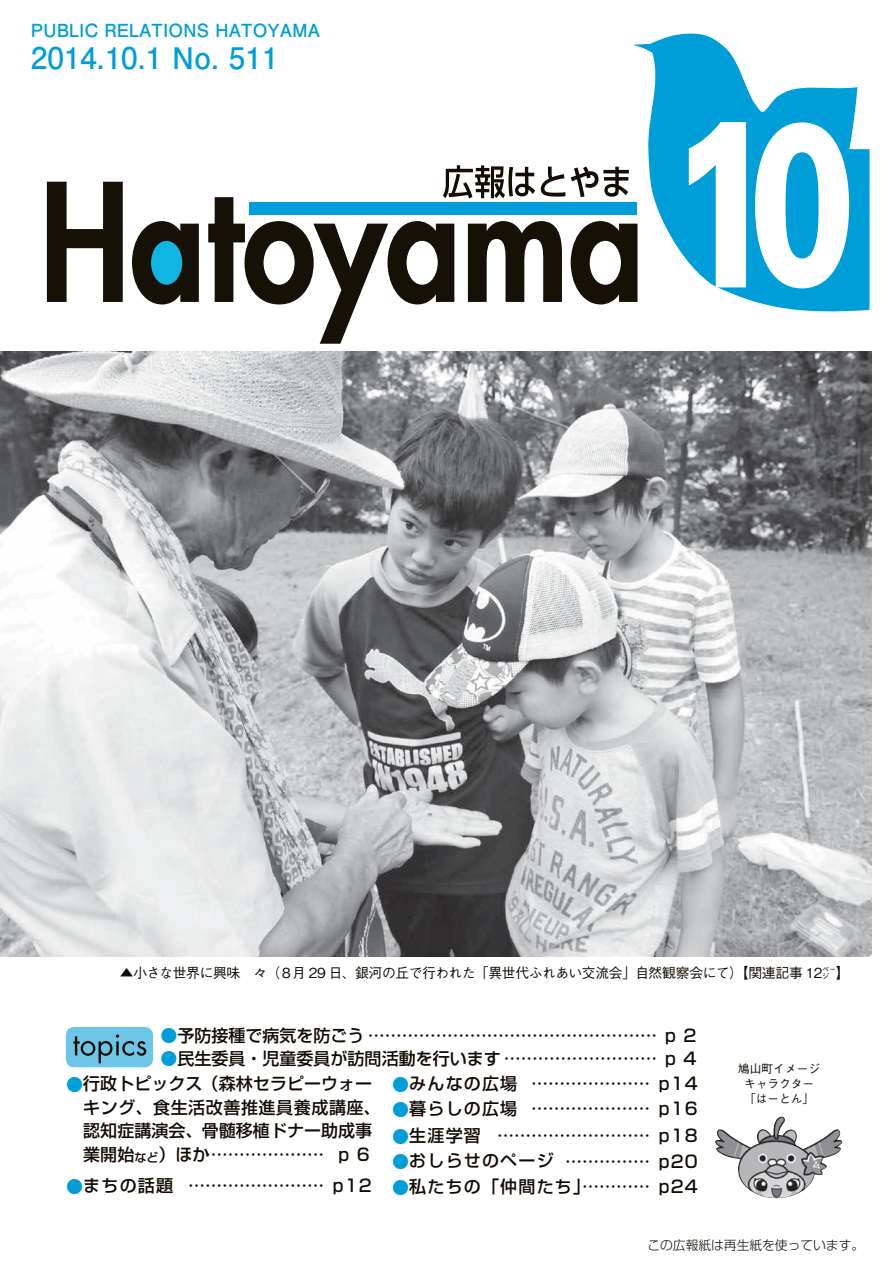
<style>
.page{position:relative;width:893px;height:1263px;background:#fff}
.page>*{position:absolute;margin:0;border:0;box-sizing:border-box;transform-origin:0 0}
.t1{font:29.7px "Futo Go B101 Pro Bold 90 msp RKSJ H";color:#009ed8}
.t2{font:18.15px "Futo Go B101 Pro Bold 90 msp RKSJ H";color:#009ed8}
.t3{font:16.95px/25.8px "Shin Go Pro Medium 90 msp RKSJ H";color:#120c05}
.t4{font:16.95px "Shin Go Pro Medium 90 msp RKSJ H";letter-spacing:.07em;color:#120c05}
.t5{font:13.8px "Gothic BBB Pro Medium 90 msp RKSJ H";letter-spacing:-.03em;color:#120c05}
.t6{font:12.75px "Shin Go Pro Light 90 msp RKSJ H";color:#120c05}
.t7{font:11.7px/14.9px "Gothic BBB Pro Medium 90 msp RKSJ H";color:#120c05;text-align:center}
.s1{color:#009ed8}
.s2{font-size:12px}
</style>
<div class="page">
<div style="left:66px;top:1027px;width:87px;height:40px;background:#6dc6e8;border-radius:9px"></div>
<img style="left:0;top:351px;width:872px;height:606px">
<svg style="left:632px;top:33px;width:237px;height:279px;fill:#009ed8"></svg>
<svg style="left:689px;top:122px;width:57px;height:165px"></svg>
<svg style="left:755px;top:122px;width:94px;height:166px"></svg>
<svg style="left:47px;top:182px;width:76px;height:120px"></svg>
<svg style="left:132px;top:221px;width:67px;height:83px;background:#324f50"></svg>
<svg style="left:571px;top:221px;width:66px;height:83px"></svg>
<div style="left:250px;top:203px;width:387px;height:12px;background:#009ed8"></div>
<svg style="left:208px;top:165px;width:357px;height:179px"></svg>
<svg style="left:571px;top:167px;width:58px;height:30px"></svg>
<img style="left:715px;top:1117px;width:127px;height:81px">
<svg style="left:73px;top:1034px;width:73px;height:29px"></svg>
<p class="t2" style="left:31px;top:24px;width:291px">PUBLIC RELATIONS HATOYAMA</p>
<p class="t1" style="left:31px;top:47px;width:249px">2014.10.1 No. 511</p>
<p class="t5" style="left:120px;top:968px;width:731px">▲小さな世界に興味深々（８月 29 日、銀河の丘で行われた「異世代ふれあい交流会」自然観察会にて）【関連記事 12㌻】</p>
<p class="t3" style="left:160px;top:1025px;width:498px"><span class="s1">●</span>予防接種で病気を防ごう ……………………………………………</p>
<p class="t3" style="left:160px;top:1048px;width:498px"><span class="s1">●</span>民生委員・児童委員が訪問活動を行います ………………………</p>
<p class="t3" style="left:83px;top:1098px;width:299px;line-height:23.4px">キング、食生活改善推進員養成講座、認知症講演会、骨髄移植ドナー助成事業開始<span class="s2">など</span>）ほか</p>
<p class="t3" style="left:333px;top:1175px;width:41px">p12</p>
<p class="t3" style="left:665px;top:1026px;width:35px;line-height:23.1px">p ２p ４</p>
<p class="t3" style="left:392px;top:1073px;width:127px"><span class="s1">●</span>みんなの広場</p>
<p class="t3" style="left:392px;top:1098px;width:127px"><span class="s1">●</span>暮らしの広場</p>
<p class="t3" style="left:392px;top:1125px;width:90px"><span class="s1">●</span>生涯学習</p>
<p class="t4" style="left:392px;top:1155px;width:163px"><span class="s1">●</span>おしらせのページ</p>
<p class="t4" style="left:392px;top:1180px;width:199px"><span class="s1">●</span>私たちの「仲間たち」</p>
<p class="t3" style="left:66px;top:1074px;width:307px"><span class="s1">●</span>行政トピックス（森林セラピーウォー</p>
<p class="t3" style="left:659px;top:1073px;width:41px;text-align:justify">p14 p16 p18 p20 p24</p>
<p class="t3" style="left:497px;top:1073px;width:155px;text-align:right">………………… ………………… ……………………… …………… …………</p>
<p class="t3" style="left:339px;top:1144px;width:35px">p ６</p>
<p class="t3" style="left:205px;top:1144px;width:121px">…………………</p>
<p class="t3" style="left:66px;top:1175px;width:108px"><span class="s1">●</span>まちの話題</p>
<p class="t3" style="left:188px;top:1175px;width:138px">……………………</p>
<p class="t7" style="left:738px;top:1063px;width:83px">鳩山町イメージキャラクター「はーとん」</p>
<p class="t6" style="left:647px;top:1240px;width:218px">この広報紙は再生紙を使っています。</p>
</div>
